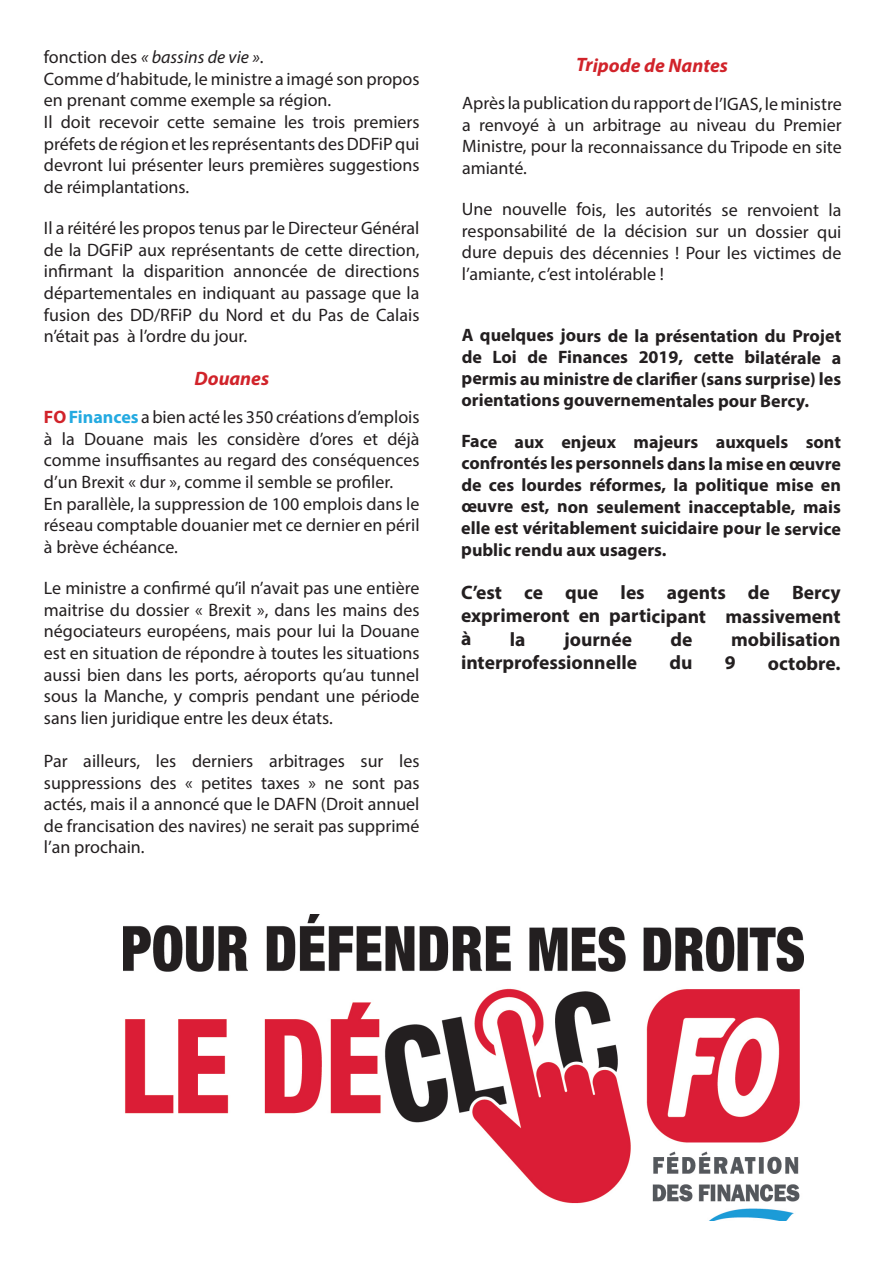
<style>
.page{position:relative;width:893px;height:1263px;background:#fff}
.page>*{position:absolute;margin:0;border:0;box-sizing:border-box;transform-origin:0 0}
.Sans_interligne{font:700 19.5px/23.2px "Myriad Pro";letter-spacing:-.005em;color:#231f20;text-align:justify}
.Sans_interligne-2{font:italic 700 19.5px "Myriad Pro";color:#d1232a}
.Sans_interligne-3{font:18px/21.6px "Myriad Pro";color:#231f20;text-align:justify}
.Sans_interligne-4{font:700 18px/21.6px "Myriad Pro";letter-spacing:-.005em;color:#231f20;text-align:justify}
.Sans_interligne-5{font:italic 18px "Myriad Pro";color:#231f20}
.s1{font-style:normal}
.s2{font-weight:700;color:#d1232a}
.s3{font-weight:700;color:#24aae1}
</style>
<div class="page">
<img style="left:123px;top:914px;width:681px;height:306px">
<p class="Sans_interligne-5" style="left:44px;top:46px;width:221px"><span class="s1">fonction des</span> « bassins de vie »<span class="s1">.</span></p>
<p class="Sans_interligne-3" style="left:44px;top:68px;width:377px">Comme d’habitude, le ministre a imagé son propos en prenant comme exemple sa région.</p>
<p class="Sans_interligne-3" style="left:44px;top:111px;width:377px">Il doit recevoir cette semaine les trois premiers préfets de région et les représentants des DDFiP qui devront lui présenter leurs premières suggestions de réimplantations.</p>
<p class="Sans_interligne-3" style="left:44px;top:217px;width:377px">Il a réitéré les propos tenus par le Directeur Général de la DGFiP aux représentants de cette direction, infirmant la disparition annoncée de directions départementales en indiquant au passage que la fusion des DD/RFiP du Nord et du Pas de Calais n’était pas à l’ordre du jour.</p>
<p class="Sans_interligne-2" style="left:194px;top:366px;width:76px">Douanes</p>
<p class="Sans_interligne-3" style="left:44px;top:406px;width:377px"><span class="s2">FO</span><span class="s3">Finances</span> a bien acté les 350 créations d’emplois à la Douane mais les considère d’ores et déjà comme insuffisantes au regard des conséquences d’un Brexit « dur », comme il semble se profiler.</p>
<p class="Sans_interligne-3" style="left:44px;top:492px;width:377px">En parallèle, la suppression de 100 emplois dans le réseau comptable douanier met ce dernier en péril à brève échéance.</p>
<p class="Sans_interligne-3" style="left:44px;top:577px;width:377px">Le ministre a confirmé qu’il n’avait pas une entière maitrise du dossier « Brexit », dans les mains des négociateurs européens, mais pour lui la Douane est en situation de répondre à toutes les situations aussi bien dans les ports, aéroports qu’au tunnel sous la Manche, y compris pendant une période sans lien juridique entre les deux états.</p>
<p class="Sans_interligne-3" style="left:44px;top:750px;width:377px">Par ailleurs, les derniers arbitrages sur les suppressions des « petites taxes » ne sont pas actés, mais il a annoncé que le DAFN (Droit annuel de francisation des navires) ne serait pas supprimé l’an prochain.</p>
<p class="Sans_interligne-2" style="left:576px;top:52px;width:153px">Tripode de Nantes</p>
<p class="Sans_interligne-3" style="left:462px;top:92px;width:381px">Après la publication du rapport de l’IGAS, le ministre a renvoyé à un arbitrage au niveau du Premier Ministre, pour la reconnaissance du Tripode en site amianté.</p>
<p class="Sans_interligne-3" style="left:462px;top:199px;width:381px">Une nouvelle fois, les autorités se renvoient la responsabilité de la décision sur un dossier qui dure depuis des décennies ! Pour les victimes de l’amiante, c’est intolérable !</p>
<p class="Sans_interligne-4" style="left:462px;top:324px;width:381px">A quelques jours de la présentation du Projet de Loi de Finances 2019, cette bilatérale a permis au ministre de clarifier (sans surprise) les orientations gouvernementales pour Bercy.</p>
<p class="Sans_interligne-4" style="left:461px;top:430px;width:381px">Face aux enjeux majeurs auxquels sont confrontés les personnels dans la mise en œuvre de ces lourdes réformes, la politique mise en œuvre est, non seulement inacceptable, mais elle est véritablement suicidaire pour le service public rendu aux usagers.</p>
<p class="Sans_interligne" style="left:461px;top:580px;width:381px">C’est ce que les agents de Bercy exprimeront en participant massivement à</p>
<p class="Sans_interligne" style="left:510px;top:627px;width:17px">la</p>
<p class="Sans_interligne" style="left:564px;top:627px;width:69px">journée</p>
<p class="Sans_interligne" style="left:671px;top:627px;width:23px">de</p>
<p class="Sans_interligne" style="left:731px;top:627px;width:111px">mobilisation</p>
<p class="Sans_interligne" style="left:461px;top:650px;width:178px">interprofessionnelle</p>
<p class="Sans_interligne" style="left:669px;top:650px;width:25px">du</p>
<p class="Sans_interligne" style="left:725px;top:651px;width:12px">9</p>
<p class="Sans_interligne" style="left:768px;top:651px;width:74px">octobre.</p>
</div>
